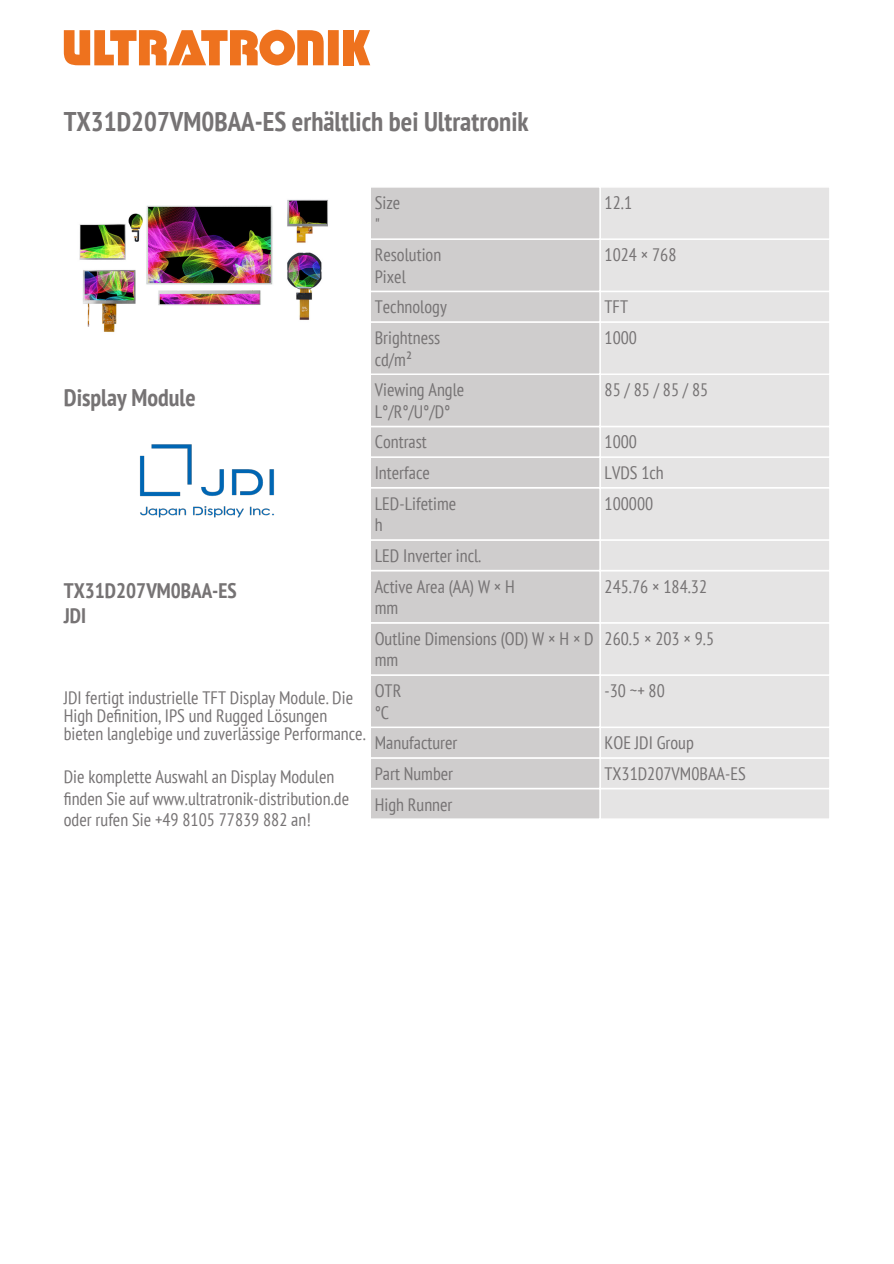
<style>
.page{position:relative;width:894px;height:1264px;background:#fff}
.page>*{position:absolute;margin:0;border:0;box-sizing:border-box;transform-origin:0 0}
.t1{font:700 condensed 27px "PT Sans";color:#767374}
.t2{font:700 condensed 24px "PT Sans";color:#767374}
.t3{font:700 condensed 21px/25.2px "PT Sans";color:#767374}
.t4{font:condensed 18px/21.6px "PT Sans";color:#767374}
</style>
<div class="page">
<div style="left:599px;top:787px;width:231px;height:32px;background:#e5e4e4;border:2px solid #fff"></div>
<div style="left:369px;top:787px;width:231px;height:32px;background:#cfcdcd;border:2px solid #fff"></div>
<div style="left:599px;top:757px;width:231px;height:32px;background:#e5e4e4;border:2px solid #fff"></div>
<div style="left:369px;top:757px;width:231px;height:32px;background:#cfcdcd;border:2px solid #fff"></div>
<div style="left:599px;top:726px;width:231px;height:32px;background:#e5e4e4;border:2px solid #fff"></div>
<div style="left:369px;top:726px;width:231px;height:32px;background:#cfcdcd;border:2px solid #fff"></div>
<div style="left:599px;top:674px;width:231px;height:54px;background:#e5e4e4;border:2px solid #fff"></div>
<div style="left:369px;top:674px;width:231px;height:54px;background:#cfcdcd;border:2px solid #fff"></div>
<div style="left:599px;top:622px;width:231px;height:53px;background:#e5e4e4;border:2px solid #fff"></div>
<div style="left:369px;top:622px;width:231px;height:53px;background:#cfcdcd;border:2px solid #fff"></div>
<div style="left:599px;top:569px;width:231px;height:54px;background:#e5e4e4;border:2px solid #fff"></div>
<div style="left:369px;top:569px;width:231px;height:54px;background:#cfcdcd;border:2px solid #fff"></div>
<div style="left:599px;top:539px;width:231px;height:32px;background:#e5e4e4;border:2px solid #fff"></div>
<div style="left:369px;top:539px;width:231px;height:32px;background:#cfcdcd;border:2px solid #fff"></div>
<div style="left:599px;top:487px;width:231px;height:53px;background:#e5e4e4;border:2px solid #fff"></div>
<div style="left:369px;top:487px;width:231px;height:53px;background:#cfcdcd;border:2px solid #fff"></div>
<div style="left:599px;top:456px;width:231px;height:32px;background:#e5e4e4;border:2px solid #fff"></div>
<div style="left:369px;top:456px;width:231px;height:32px;background:#cfcdcd;border:2px solid #fff"></div>
<div style="left:599px;top:425px;width:231px;height:33px;background:#e5e4e4;border:2px solid #fff"></div>
<div style="left:369px;top:425px;width:231px;height:33px;background:#cfcdcd;border:2px solid #fff"></div>
<div style="left:599px;top:373px;width:231px;height:54px;background:#e5e4e4;border:2px solid #fff"></div>
<div style="left:369px;top:373px;width:231px;height:54px;background:#cfcdcd;border:2px solid #fff"></div>
<div style="left:599px;top:321px;width:231px;height:54px;background:#e5e4e4;border:2px solid #fff"></div>
<div style="left:369px;top:321px;width:231px;height:54px;background:#cfcdcd;border:2px solid #fff"></div>
<div style="left:599px;top:290px;width:231px;height:33px;background:#e5e4e4;border:2px solid #fff"></div>
<div style="left:369px;top:290px;width:231px;height:33px;background:#cfcdcd;border:2px solid #fff"></div>
<div style="left:599px;top:238px;width:231px;height:54px;background:#e5e4e4;border:2px solid #fff"></div>
<div style="left:369px;top:238px;width:231px;height:54px;background:#cfcdcd;border:2px solid #fff"></div>
<div style="left:599px;top:186px;width:231px;height:54px;background:#e5e4e4;border:2px solid #fff"></div>
<div style="left:369px;top:186px;width:231px;height:54px;background:#cfcdcd;border:2px solid #fff"></div>
<div style="left:343px;top:30px;width:10px;height:35px;background:#ee721e"></div>
<svg style="left:353px;top:30px;width:17px;height:35px"></svg>
<svg style="left:64px;top:30px;width:274px;height:35px"></svg>
<img style="left:79px;top:199px;width:249px;height:133px">
<img style="left:140px;top:444px;width:134px;height:74px">
<h1 class="t1" style="left:64px;top:111px;width:466px">TX31D207VM0BAA-ES erhältlich bei Ultratronik</h1>
<h2 class="t2" style="left:64px;top:387px;width:133px">Display Module</h2>
<p class="t3" style="left:64px;top:580px;width:174px">TX31D207VM0BAA-ES<br>JDI</p>
<p class="t4" style="left:64px;top:690px;width:303px;line-height:18px">JDI fertigt industrielle TFT Display Module. Die<br>High Definition, IPS und Rugged Lösungen bieten langlebige und zuverlässige Performance.</p>
<p class="t4" style="left:64px;top:767px;width:287px">Die komplette Auswahl an Display Modulen finden Sie auf www.ultratronik-distribution.de oder rufen Sie +49 8105 77839 882 an!</p>
<p class="t4" style="left:374px;top:193px;width:27px">Size "</p>
<p class="t4" style="left:604px;top:193px;width:29px">12.1</p>
<p class="t4" style="left:374px;top:246px;width:68px">Resolution<br>Pixel</p>
<p class="t4" style="left:604px;top:246px;width:73px">1024 × 768</p>
<p class="t4" style="left:374px;top:298px;width:73px">Technology</p>
<p class="t4" style="left:604px;top:298px;width:25px">TFT</p>
<p class="t4" style="left:374px;top:328px;width:67px">Brightness cd/m²</p>
<p class="t4" style="left:604px;top:328px;width:34px">1000</p>
<p class="t4" style="left:374px;top:381px;width:91px">Viewing Angle<br>L°/R°/U°/D°</p>
<p class="t4" style="left:604px;top:381px;width:105px">85 / 85 / 85 / 85</p>
<p class="t4" style="left:374px;top:433px;width:54px">Contrast</p>
<p class="t4" style="left:604px;top:433px;width:34px">1000</p>
<p class="t4" style="left:374px;top:463px;width:57px">Interface</p>
<p class="t4" style="left:604px;top:463px;width:61px">LVDS 1ch</p>
<p class="t4" style="left:374px;top:494px;width:83px">LED-Lifetime h</p>
<p class="t4" style="left:604px;top:494px;width:50px">100000</p>
<p class="t4" style="left:374px;top:542px;width:141px;line-height:30.6px">LED Inverter incl.<br>Active Area (AA) W × H</p>
<p class="t4" style="left:374px;top:598px;width:25px">mm</p>
<p class="t4" style="left:604px;top:577px;width:104px">245.76 × 184.32</p>
<p class="t4" style="left:374px;top:629px;width:220px">Outline Dimensions (OD) W × H × D mm</p>
<p class="t4" style="left:604px;top:629px;width:111px">260.5 × 203 × 9.5</p>
<p class="t4" style="left:374px;top:681px;width:28px">OTR °C</p>
<p class="t4" style="left:604px;top:681px;width:62px">-30 ~+ 80</p>
<p class="t4" style="left:374px;top:733px;width:84px">Manufacturer</p>
<p class="t4" style="left:604px;top:733px;width:91px">KOE JDI Group</p>
<p class="t4" style="left:374px;top:764px;width:80px">Part Number</p>
<p class="t4" style="left:604px;top:764px;width:143px">TX31D207VM0BAA-ES</p>
<p class="t4" style="left:374px;top:795px;width:79px">High Runner</p>
</div>
